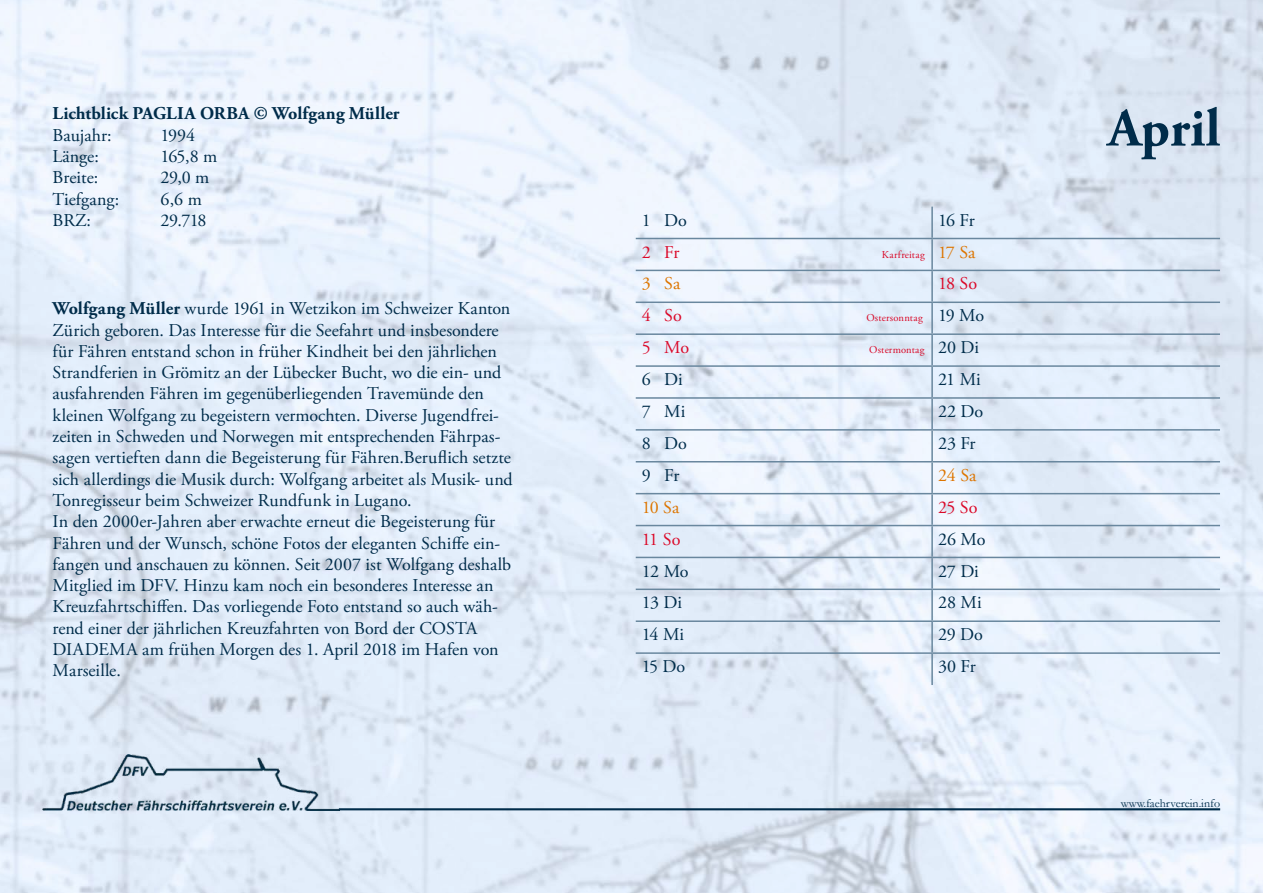
<style>
.page{position:relative;width:1263px;height:893px;background:#fff}
.page>*{position:absolute;margin:0;border:0;box-sizing:border-box;transform-origin:0 0}
.t1{font:700 54px "Adobe Garamond Pro";color:#002c4a}
.t2{font:18px/21.3px "Adobe Garamond Pro";color:#002c4a}
.t3{font:18px "Adobe Garamond Pro";letter-spacing:-.005em;color:#002d4b}
.t4{font:700 18px "Adobe Garamond Pro";letter-spacing:.005em;color:#002c4a}
.t5{font:18px "Adobe Garamond Pro";letter-spacing:-.015em;color:#db0929}
.t6{font:18px "Adobe Garamond Pro";color:#dd7500}
.t7{font:12px "Garamond";color:#002c4a}
.t8{font:10.5px "Adobe Garamond Pro";letter-spacing:.02em;color:#d90827}
.s1{font-weight:700}
.s2{color:#002c4a}
.s3{font-size:18px;color:#dd7500}
.s4{font-size:18px;color:#002c4a}
.s5{font-size:18px;color:#002d4b}
.s6{color:#002d4b}
</style>
<div class="page">
<img style="left:0;top:0;width:1263px;height:893px">
<img style="left:43px;top:755px;width:297px;height:56px">
<hr style="left:339px;top:808px;width:881px;height:2px;background:#002c4a">
<hr style="left:931px;top:207px;width:2px;height:31px;background:#69879e">
<hr style="left:636px;top:238px;width:296px;height:1px;background:#69879e">
<hr style="left:932px;top:238px;width:288px;height:1px;background:#69879e">
<hr style="left:931px;top:239px;width:2px;height:31px;background:#69879e">
<hr style="left:636px;top:270px;width:296px;height:1px;background:#69879e">
<hr style="left:932px;top:270px;width:288px;height:1px;background:#69879e">
<hr style="left:931px;top:271px;width:2px;height:31px;background:#69879e">
<hr style="left:636px;top:302px;width:296px;height:1px;background:#69879e">
<hr style="left:932px;top:302px;width:288px;height:1px;background:#69879e">
<hr style="left:931px;top:303px;width:2px;height:30px;background:#69879e">
<hr style="left:636px;top:333px;width:296px;height:2px;background:#69879e">
<hr style="left:932px;top:333px;width:288px;height:2px;background:#69879e">
<hr style="left:931px;top:335px;width:2px;height:30px;background:#69879e">
<hr style="left:636px;top:365px;width:296px;height:2px;background:#69879e">
<hr style="left:932px;top:365px;width:288px;height:2px;background:#69879e">
<hr style="left:931px;top:367px;width:2px;height:30px;background:#69879e">
<hr style="left:636px;top:397px;width:296px;height:2px;background:#69879e">
<hr style="left:932px;top:397px;width:288px;height:2px;background:#69879e">
<hr style="left:931px;top:399px;width:2px;height:30px;background:#69879e">
<hr style="left:636px;top:429px;width:296px;height:2px;background:#69879e">
<hr style="left:932px;top:429px;width:288px;height:2px;background:#69879e">
<hr style="left:931px;top:431px;width:2px;height:30px;background:#69879e">
<hr style="left:636px;top:461px;width:296px;height:1px;background:#69879e">
<hr style="left:932px;top:461px;width:288px;height:1px;background:#69879e">
<hr style="left:931px;top:462px;width:2px;height:31px;background:#69879e">
<hr style="left:636px;top:493px;width:296px;height:1px;background:#69879e">
<hr style="left:932px;top:493px;width:288px;height:1px;background:#69879e">
<hr style="left:931px;top:494px;width:2px;height:31px;background:#69879e">
<hr style="left:636px;top:525px;width:296px;height:1px;background:#69879e">
<hr style="left:932px;top:525px;width:288px;height:1px;background:#69879e">
<hr style="left:931px;top:526px;width:2px;height:31px;background:#69879e">
<hr style="left:636px;top:557px;width:296px;height:1px;background:#69879e">
<hr style="left:932px;top:557px;width:288px;height:1px;background:#69879e">
<hr style="left:931px;top:558px;width:2px;height:31px;background:#69879e">
<hr style="left:636px;top:589px;width:296px;height:1px;background:#69879e">
<hr style="left:932px;top:589px;width:288px;height:1px;background:#69879e">
<hr style="left:931px;top:590px;width:2px;height:30px;background:#69879e">
<hr style="left:636px;top:620px;width:296px;height:2px;background:#69879e">
<hr style="left:932px;top:620px;width:288px;height:2px;background:#69879e">
<hr style="left:931px;top:622px;width:2px;height:30px;background:#69879e">
<hr style="left:636px;top:652px;width:296px;height:2px;background:#69879e">
<hr style="left:932px;top:652px;width:288px;height:2px;background:#69879e">
<hr style="left:931px;top:654px;width:2px;height:31px;background:#69879e">
<p class="t4" style="left:53px;top:103px;width:349px">Lichtblick PAGLIA ORBA © Wolfgang Müller</p>
<p class="t2" style="left:53px;top:125px;width:60px">Baujahr:</p>
<p class="t2" style="left:161px;top:125px;width:36px">1994</p>
<p class="t2" style="left:53px;top:146px;width:48px">Länge:</p>
<p class="t2" style="left:161px;top:146px;width:58px">165,8 m</p>
<p class="t2" style="left:53px;top:168px;width:47px">Breite:</p>
<p class="t2" style="left:161px;top:168px;width:50px">29,0 m</p>
<p class="t2" style="left:53px;top:189px;width:68px">Tiefgang:</p>
<p class="t2" style="left:161px;top:189px;width:43px">6,6 m</p>
<p class="t2" style="left:53px;top:210px;width:40px">BRZ:</p>
<p class="t2" style="left:161px;top:210px;width:48px">29.718</p>
<p class="t2" style="left:53px;top:299px;width:462px"><span class="s1">Wolfgang Müller</span> wurde 1961 in Wetzikon im Schweizer Kanton Zürich geboren. Das Interesse für die Seefahrt und insbesondere für Fähren entstand schon in früher Kindheit bei den jährlichen Strandferien in Grömitz an der Lübecker Bucht, wo die ein- und ausfahrenden Fähren im gegenüberliegenden Travemünde den kleinen Wolfgang zu begeistern vermochten. Diverse Jugendfrei&shy;zeiten in Schweden und Norwegen mit entsprechenden Fährpas&shy;sagen vertieften dann die Begeisterung für Fähren.Beruflich setzte sich allerdings die Musik durch: Wolfgang arbeitet als Musik- und Tonregisseur beim Schweizer Rundfunk in Lugano.<br>In den 2000er-Jahren aber erwachte erneut die Begeisterung für Fähren und der Wunsch, schöne Fotos der eleganten Schiffe ein&shy;fangen und anschauen zu können. Seit 2007 ist Wolfgang deshalb Mitglied im DFV. Hinzu kam noch ein besonderes Interesse an Kreuzfahrtschiffen. Das vorliegende Foto entstand so auch wäh&shy;rend einer der jährlichen Kreuzfahrten von Bord der COSTA DIADEMA am frühen Morgen des 1. April 2018 im Hafen von Marseille.</p>
<p class="t3" style="left:642px;top:209px;width:47px">1 Do</p>
<p class="t3" style="left:938px;top:209px;width:38px">16 <span class="s2">Fr</span></p>
<p class="t5" style="left:642px;top:241px;width:39px">2 Fr</p>
<p class="t8" style="left:882px;top:248px;width:95px">Karfreitag <span class="s3">17 Sa</span></p>
<p class="t6" style="left:642px;top:273px;width:40px">3 Sa</p>
<p class="t5" style="left:938px;top:273px;width:40px">18 So</p>
<p class="t5" style="left:642px;top:305px;width:42px">4 So</p>
<p class="t8" style="left:866px;top:312px;width:119px">Ostersonntag <span class="s4">19 Mo</span></p>
<p class="t5" style="left:642px;top:337px;width:49px">5 Mo</p>
<p class="t8" style="left:869px;top:344px;width:111px">Ostermontag <span class="s5">20 Di</span></p>
<p class="t3" style="left:642px;top:369px;width:42px">6 Di</p>
<p class="t3" style="left:938px;top:369px;width:44px">21 Mi</p>
<p class="t3" style="left:642px;top:400px;width:45px">7 Mi</p>
<p class="t3" style="left:938px;top:400px;width:47px">22 Do</p>
<p class="t3" style="left:642px;top:432px;width:47px">8 Do</p>
<p class="t3" style="left:938px;top:432px;width:39px">23 <span class="s2">Fr</span></p>
<p class="t2" style="left:642px;top:465px;width:39px"><span class="s6">9</span> Fr</p>
<p class="t6" style="left:938px;top:464px;width:40px">24 Sa</p>
<p class="t6" style="left:642px;top:496px;width:39px">10 Sa</p>
<p class="t5" style="left:938px;top:496px;width:41px">25 So</p>
<p class="t5" style="left:642px;top:528px;width:40px">11 So</p>
<p class="t2" style="left:938px;top:529px;width:49px">26 Mo</p>
<p class="t2" style="left:642px;top:561px;width:48px">12 M<span class="s6">o</span></p>
<p class="t3" style="left:938px;top:560px;width:42px">27 Di</p>
<p class="t2" style="left:642px;top:593px;width:42px">13 Di</p>
<p class="t3" style="left:938px;top:592px;width:45px">28 Mi</p>
<p class="t3" style="left:642px;top:624px;width:44px">14 Mi</p>
<p class="t3" style="left:938px;top:624px;width:46px">29 Do</p>
<p class="t3" style="left:642px;top:656px;width:45px">15 Do</p>
<p class="t3" style="left:938px;top:656px;width:39px">30 <span class="s2">Fr</span></p>
<h1 class="t1" style="left:1107px;top:97px;width:114px">April</h1>
<p class="t7" style="left:1121px;top:795px;width:101px">www.faehrverein.info</p>
</div>
